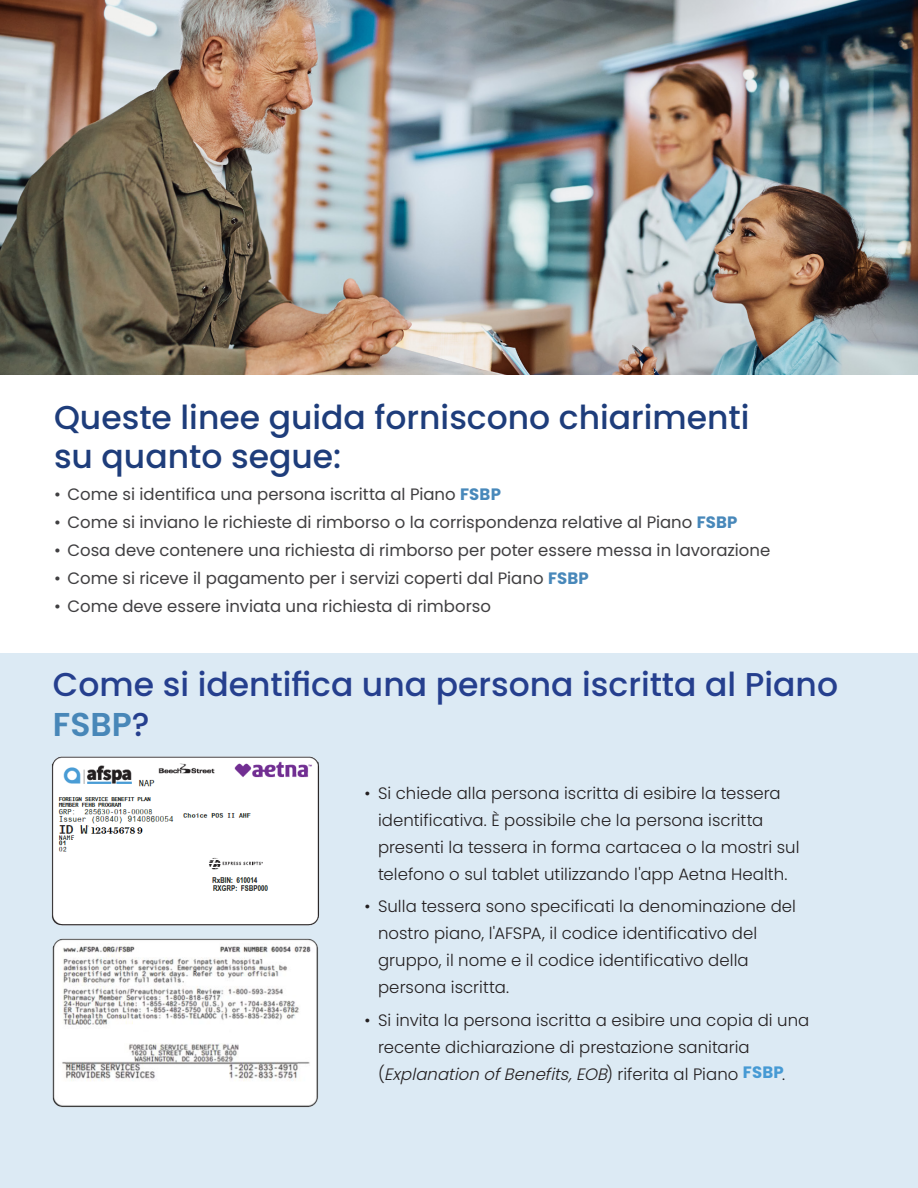
<style>
.page{position:relative;width:918px;height:1188px;background:#fff}
.page>*{position:absolute;margin:0;border:0;box-sizing:border-box;transform-origin:0 0}
.Paragraph_Headline{font:500 33px/39.6px "Poppins";color:#1e3d7b}
.Paragraph_Headline-2{font:500 33px/39.6px "Poppins";color:#253f8e}
.Bullet_List{font:300 16.5px/27px "Poppins";letter-spacing:.005em;color:#231f20}
.Bullet_List-2{font:16.5px "Poppins";color:#403f41}
.s1{font-weight:700;color:#4888ba}
.s2{font-weight:600;color:#4887b8}
.s3{font-style:italic}
.s4{font-weight:700;color:#469ad4}
</style>
<div class="page">
<div style="left:0;top:653px;width:918px;height:535px;background:#dceaf4"></div>
<img style="left:0;top:0;width:918px;height:375px">
<img style="left:51px;top:756px;width:268px;height:352px">
<p class="Paragraph_Headline" style="left:54px;top:397px;width:697px">Queste linee guida forniscono chiarimenti su quanto segue:</p>
<p class="Bullet_List-2" style="left:54px;top:485px;width:448px">• Come si identifica una persona iscritta al Piano <span class="s1">FSBP</span></p>
<p class="Bullet_List-2" style="left:54px;top:513px;width:685px">• Come si inviano le richieste di rimborso o la corrispondenza relative al Piano <span class="s1">FSBP</span></p>
<p class="Bullet_List-2" style="left:54px;top:541px;width:718px">• Cosa deve contenere una richiesta di rimborso per poter essere messa in lavorazione</p>
<p class="Bullet_List-2" style="left:54px;top:569px;width:536px">• Come si riceve il pagamento per i servizi coperti dal Piano <span class="s1">FSBP</span></p>
<p class="Bullet_List-2" style="left:54px;top:597px;width:438px">• Come deve essere inviata una richiesta di rimborso</p>
<p class="Paragraph_Headline-2" style="left:53px;top:665px;width:787px">Come si identifica una persona iscritta al Piano<br><span class="s2">FSBP</span>?</p>
<p class="Bullet_List" style="left:378px;top:780px;width:423px;text-indent:-14px">• Si chiede alla persona iscritta di esibire la tessera identificativa. È possibile che la persona iscritta presenti la tessera in forma cartacea o la mostri sul telefono o sul tablet utilizzando l'app Aetna Health.</p>
<p class="Bullet_List" style="left:378px;top:893px;width:420px;text-indent:-14px">• Sulla tessera sono specificati la denominazione del nostro piano, l'AFSPA, il codice identificativo del gruppo, il nome e il codice identificativo della persona iscritta.</p>
<p class="Bullet_List" style="left:378px;top:1007px;width:433px;text-indent:-14px">• Si invita la persona iscritta a esibire una copia di una recente dichiarazione di prestazione sanitaria<br>( <span class="s3">ExplanationofBenefits,EOB</span>) r i f e r i t a a l P i a n o <span class="s4">F S B P</span>.</p>
</div>
